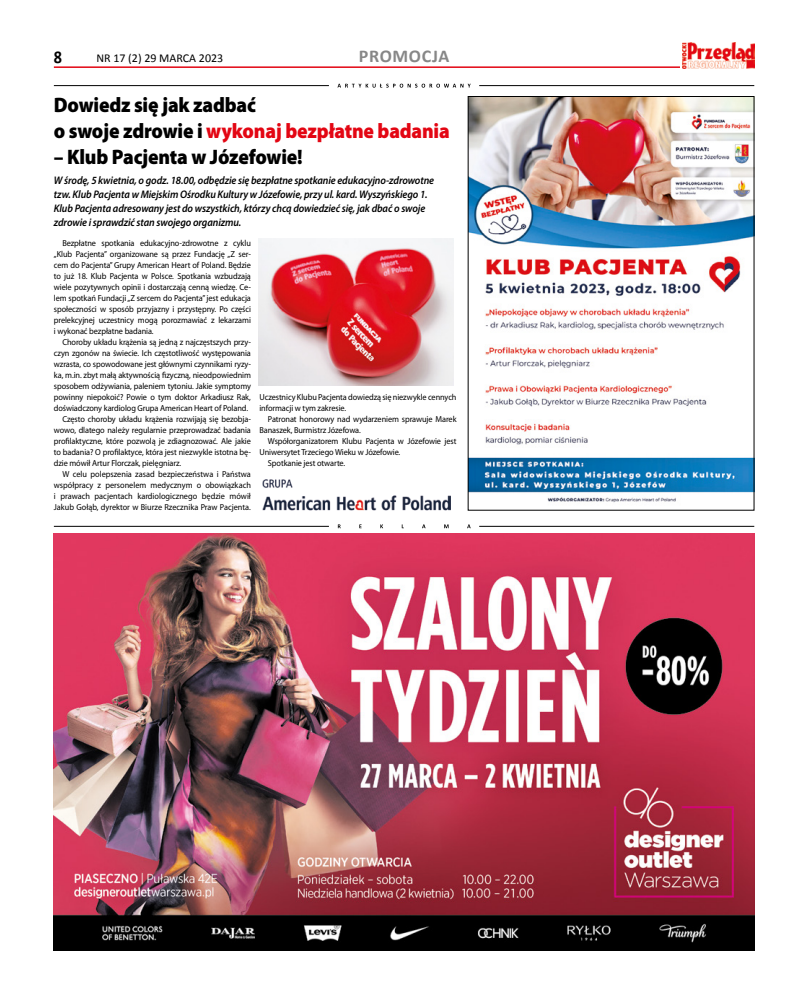
<style>
.page{position:relative;width:794px;height:993px;background:#fff}
.page>*{position:absolute;margin:0;border:0;box-sizing:border-box;transform-origin:0 0}
.t1{font:900 21px/26px "Myriad Pro";letter-spacing:-.01em;color:#000;scale:.93 1}
.t2{font:700 18px "Calibri";letter-spacing:.04em;color:#878787}
.t3{font:700 18px "Calibri";color:#000;scale:.9 1}
.t4{font:12px "Calibri";color:#000}
.t5{font:italic 600 11px/14px "Myriad Pro";letter-spacing:-.01em;color:#000;scale:.93 1}
.t6{font:8.7px/11px "Myriad Pro";letter-spacing:-.01em;color:#000;scale:.95 1}
.s1{color:#e30613}
</style>
<div class="page">
<hr style="left:54px;top:66px;width:626px;height:2px;background:#e30613">
<img style="left:682px;top:43px;width:72px;height:25px">
<img style="left:54px;top:533px;width:700px;height:417px">
<hr style="left:54px;top:526px;width:275px;height:1px;background:#000">
<hr style="left:479px;top:526px;width:275px;height:1px;background:#000">
<svg style="left:338px;top:524px;width:132px;height:4px"></svg>
<img style="left:470px;top:98px;width:282px;height:404px">
<img style="left:262px;top:479px;width:188px;height:32px">
<img style="left:258px;top:238px;width:196px;height:148px">
<hr style="left:54px;top:85px;width:275px;height:1px;background:#000">
<hr style="left:479px;top:85px;width:275px;height:1px;background:#000">
<svg style="left:337px;top:84px;width:133px;height:4px"></svg>
<h2 class="t3" style="left:54px;top:45px;width:11px">8</h2>
<h3 class="t4" style="left:96px;top:51px;width:128px">NR 17 (2) 29 MARCA 2023</h3>
<h2 class="t2" style="left:359px;top:45px;width:92px">PROMOCJA</h2>
<h1 class="t1" style="left:54px;top:92px;width:427px">Dowiedz się jak zadbać<br>o swoje zdrowie i <span class="s1">wykonaj bezpłatne badania</span></h1>
<h1 class="t1" style="left:54px;top:144px;width:269px">– Klub Pacjenta w Józefowie!</h1>
<p class="t5" style="left:54px;top:174px;width:410px">W środę, 5 kwietnia, o godz. 18.00, odbędzie się bezpłatne spotkanie edukacyjno-zdrowotne tzw. Klub Pacjenta w Miejskim Ośrodku Kultury w Józefowie, przy ul. kard. Wyszyńskiego 1.<br>Klub Pacjenta adresowany jest do wszystkich, którzy chcą dowiedzieć się, jak dbać o swoje zdrowie i sprawdzić stan swojego organizmu.</p>
<p class="t6" style="left:54px;top:237px;width:209px;text-align:justify;text-indent:9px">Bezpłatne spotkania edukacyjno-zdrowotne z cyklu „Klub Pacjenta” organizowane są przez Fundację „Z ser&shy;cem do Pacjenta” Grupy American Heart of Poland. Będzie to już 18. Klub Pacjenta w Polsce. Spotkania wzbudzają wiele pozytywnych opinii i dostarczają cenną wiedzę. Ce&shy;lem spotkań Fundacji „Z sercem do Pacjenta” jest edukacja społeczności w sposób przyjazny i przystępny. Po części prelekcyjnej uczestnicy mogą porozmawiać z lekarzami i wykonać bezpłatne badania.</p>
<p class="t6" style="left:62px;top:336px;width:200px">Choroby układu krążenia są jedną z najczęstszych przy-</p>
<p class="t6" style="left:54px;top:347px;width:209px">czyn zgonów na świecie. Ich częstotliwość występowania</p>
<p class="t6" style="left:54px;top:358px;width:209px">wzrasta, co spowodowane jest głównymi czynnikami ryzy-</p>
<p class="t6" style="left:54px;top:369px;width:209px">ka, m.in. zbyt małą aktywnością fizyczną, nieodpowiednim</p>
<p class="t6" style="left:54px;top:380px;width:209px">sposobem odżywiania, paleniem tytoniu. Jakie symptomy</p>
<p class="t6" style="left:54px;top:391px;width:209px">powinny niepokoić? Powie o tym doktor Arkadiusz Rak,</p>
<p class="t6" style="left:54px;top:402px;width:206px">doświadczony kardiolog Grupa American Heart of Poland.</p>
<p class="t6" style="left:62px;top:413px;width:200px">Często choroby układu krążenia rozwijają się bezobja-</p>
<p class="t6" style="left:54px;top:424px;width:209px">wowo, dlatego należy regularnie przeprowadzać badania</p>
<p class="t6" style="left:54px;top:435px;width:209px">profilaktyczne, które pozwolą je zdiagnozować. Ale jakie</p>
<p class="t6" style="left:54px;top:446px;width:209px">to badania? O profilaktyce, która jest niezwykle istotna bę-</p>
<p class="t6" style="left:54px;top:457px;width:136px">dzie mówił Artur Florczak, pielęgniarz.</p>
<p class="t6" style="left:62px;top:468px;width:200px">W celu polepszenia zasad bezpieczeństwa i Państwa</p>
<p class="t6" style="left:54px;top:479px;width:209px">współpracy z personelem medycznym o obowiązkach</p>
<p class="t6" style="left:54px;top:490px;width:209px">i prawach pacjentach kardiologicznego będzie mówił</p>
<p class="t6" style="left:54px;top:501px;width:209px">Jakub Gołąb, dyrektor w Biurze Rzecznika Praw Pacjenta.</p>
<p class="t6" style="left:259px;top:392px;width:209px">Uczestnicy Klubu Pacjenta dowiedzą się niezwykle cennych informacji w tym zakresie.</p>
<p class="t6" style="left:259px;top:414px;width:209px;text-indent:9px">Patronat honorowy nad wydarzeniem sprawuje Marek<br>Banaszek, Burmistrz Józefowa.</p>
<p class="t6" style="left:268px;top:436px;width:200px">Współorganizatorem Klubu Pacjenta w Józefowie jest</p>
<p class="t6" style="left:259px;top:447px;width:150px">Uniwersytet Trzeciego Wieku w Józefowie.</p>
<p class="t6" style="left:268px;top:458px;width:83px">Spotkanie jest otwarte.</p>
</div>
